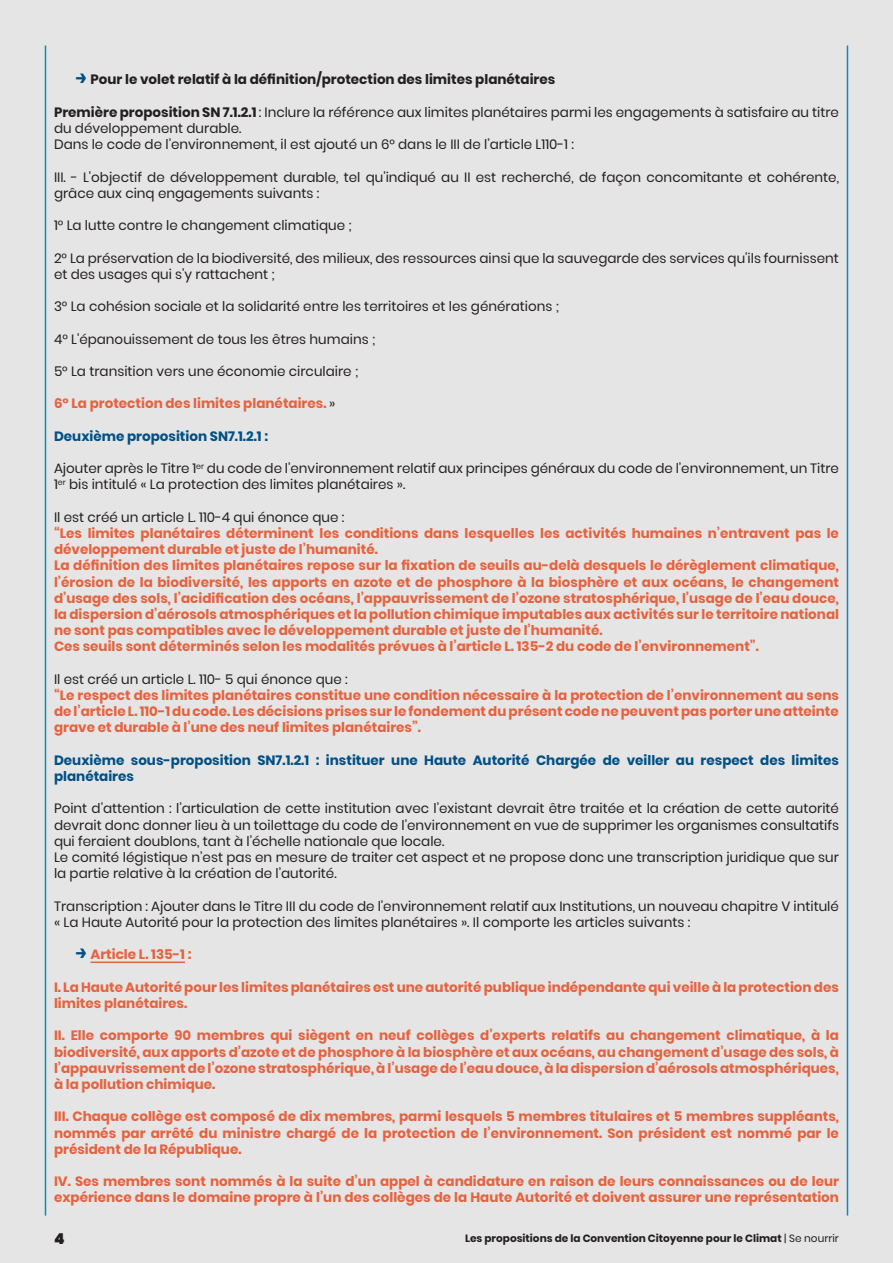
<style>
.page{position:relative;width:893px;height:1263px;background:#e5e5e5}
.page>*{position:absolute;margin:0;border:0;box-sizing:border-box;transform-origin:0 0}
.t1{font:900 15px "Poppins";color:#231f20}
.t2{font:700 13.5px/16.2px "Poppins";color:#e46340;text-align:justify}
.t3{font:13.5px/16.2px "Poppins";color:#231f20}
.t4{font:700 13.5px/16.2px "Poppins";color:#005086}
.t5{font:700 13.5px "Poppins";color:#231f20}
.t6{font:700 10.5px "Poppins";color:#231f20}
.s1{font-family:"Montserrat";font-size:21px;color:#005086}
.s2{font-weight:700}
.s3{font-weight:400;color:#231f20}
.s4{font-weight:400}
</style>
<div class="page">
<hr style="left:45px;top:45px;width:1px;height:1170px;background:#008dc9">
<hr style="left:847px;top:45px;width:1px;height:1170px;background:#008dc9">
<hr style="left:90px;top:961px;width:95px;height:2px;background:#e46340">
<p class="t5" style="left:75px;top:72px;width:482px"><span class="s1">→</span> Pour le volet relatif à la définition/protection des limites planétaires</p>
<p class="t3" style="left:54px;top:104px;width:786px"><span class="s2">Première proposition SN 7.1.2.1</span> : Inclure la référence aux limites planétaires parmi les engagements à satisfaire au titre du développement durable.</p>
<p class="t3" style="left:54px;top:136px;width:521px">Dans le code de l’environnement, il est ajouté un 6° dans le III de l’article L110-1 :</p>
<p class="t3" style="left:54px;top:169px;width:786px">III. - L'objectif de développement durable, tel qu'indiqué au II est recherché, de façon concomitante et cohérente, grâce aux cinq engagements suivants :</p>
<p class="t3" style="left:54px;top:217px;width:299px">1° La lutte contre le changement climatique ;</p>
<p class="t3" style="left:54px;top:250px;width:786px">2° La préservation de la biodiversité, des milieux, des ressources ainsi que la sauvegarde des services qu'ils fournissent et des usages qui s'y rattachent ;</p>
<p class="t3" style="left:54px;top:298px;width:506px">3° La cohésion sociale et la solidarité entre les territoires et les générations ;</p>
<p class="t3" style="left:54px;top:331px;width:323px">4° L'épanouissement de tous les êtres humains ;</p>
<p class="t3" style="left:54px;top:363px;width:306px">5° La transition vers une économie circulaire ;</p>
<p class="t2" style="left:54px;top:396px;width:283px">6° La protection des limites planétaires. <span class="s3">»</span></p>
<p class="t4" style="left:54px;top:428px;width:216px">Deuxième proposition SN7.1.2.1 :</p>
<p class="t3" style="left:54px;top:460px;width:786px">Ajouter après le Titre 1<sup>er</sup> du code de l’environnement relatif aux principes généraux du code de l’environnement, un Titre<br>1<sup>er</sup> bis intitulé « La protection des limites planétaires ».</p>
<p class="t3" style="left:54px;top:509px;width:292px">Il est créé un article L. 110-4 qui énonce que :</p>
<p class="t2" style="left:54px;top:525px;width:786px">“Les limites planétaires déterminent les conditions dans lesquelles les activités humaines n’entravent pas le développement durable et juste de l’humanité.</p>
<p class="t2" style="left:54px;top:558px;width:786px">La définition des limites planétaires repose sur la fixation de seuils au-delà desquels le dérèglement climatique, l’érosion de la biodiversité, les apports en azote et de phosphore à la biosphère et aux océans, le changement d’usage des sols, l’acidification des océans, l’appauvrissement de l’ozone stratosphérique, l’usage de l’eau douce, la dispersion d’aérosols atmosphériques et la pollution chimique imputables aux activités sur le territoire national ne sont pas compatibles avec le développement durable et juste de l’humanité.</p>
<p class="t2" style="left:54px;top:639px;width:706px">Ces seuils sont déterminés selon les modalités prévues à l’article L. 135-2 du code de l’environnement”.</p>
<p class="t3" style="left:54px;top:671px;width:295px">Il est créé un article L. 110- 5 qui énonce que :</p>
<p class="t2" style="left:54px;top:687px;width:786px">“Le respect des limites planétaires constitue une condition nécessaire à la protection de l’environnement au sens de l’article L. 110-1 du code. Les décisions prises sur le fondement du présent code ne peuvent pas porter une atteinte grave et durable à l’une des neuf limites planétaires”.</p>
<p class="t4" style="left:54px;top:752px;width:786px">Deuxième sous-proposition SN7.1.2.1 : instituer une Haute Autorité Chargée de veiller au respect des limites planétaires</p>
<p class="t3" style="left:54px;top:801px;width:786px;text-align:justify">Point d’attention : l’articulation de cette institution avec l’existant devrait être traitée et la création de cette autorité devrait donc donner lieu à un toilettage du code de l’environnement en vue de supprimer les organismes consultatifs qui feraient doublons, tant à l’échelle nationale que locale.</p>
<p class="t3" style="left:54px;top:849px;width:786px">Le comité légistique n’est pas en mesure de traiter cet aspect et ne propose donc une transcription juridique que sur la partie relative à la création de l’autorité.</p>
<p class="t3" style="left:54px;top:898px;width:786px">Transcription : Ajouter dans le Titre III du code de l’environnement relatif aux Institutions, un nouveau chapitre V intitulé « La Haute Autorité pour la protection des limites planétaires ». Il comporte les articles suivants :</p>
<p class="t2" style="left:75px;top:946px;width:118px"><span class="s1">→</span> Article L. 135-1 :</p>
<p class="t2" style="left:54px;top:979px;width:786px">I. La Haute Autorité pour les limites planétaires est une autorité publique indépendante qui veille à la protection des limites planétaires.</p>
<p class="t2" style="left:54px;top:1027px;width:786px">II. Elle comporte 90 membres qui siègent en neuf collèges d’experts relatifs au changement climatique, à la biodiversité, aux apports d’azote et de phosphore à la biosphère et aux océans, au changement d’usage des sols, à l’appauvrissement de l’ozone stratosphérique, à l’usage de l’eau douce, à la dispersion d’aérosols atmosphériques, à la pollution chimique.</p>
<p class="t2" style="left:54px;top:1108px;width:786px">III. Chaque collège est composé de dix membres, parmi lesquels 5 membres titulaires et 5 membres suppléants, nommés par arrêté du ministre chargé de la protection de l’environnement. Son président est nommé par le président de la République.</p>
<p class="t2" style="left:54px;top:1173px;width:786px">IV. Ses membres sont nommés à la suite d’un appel à candidature en raison de leurs connaissances ou de leur expérience dans le domaine propre à l’un des collèges de la Haute Autorité et doivent assurer une représentation</p>
<p class="t1" style="left:54px;top:1230px;width:12px">4</p>
<p class="t6" style="left:465px;top:1232px;width:375px">Les propositions de la Convention Citoyenne pour le Climat <span class="s4">| Se nourrir</span></p>
</div>
